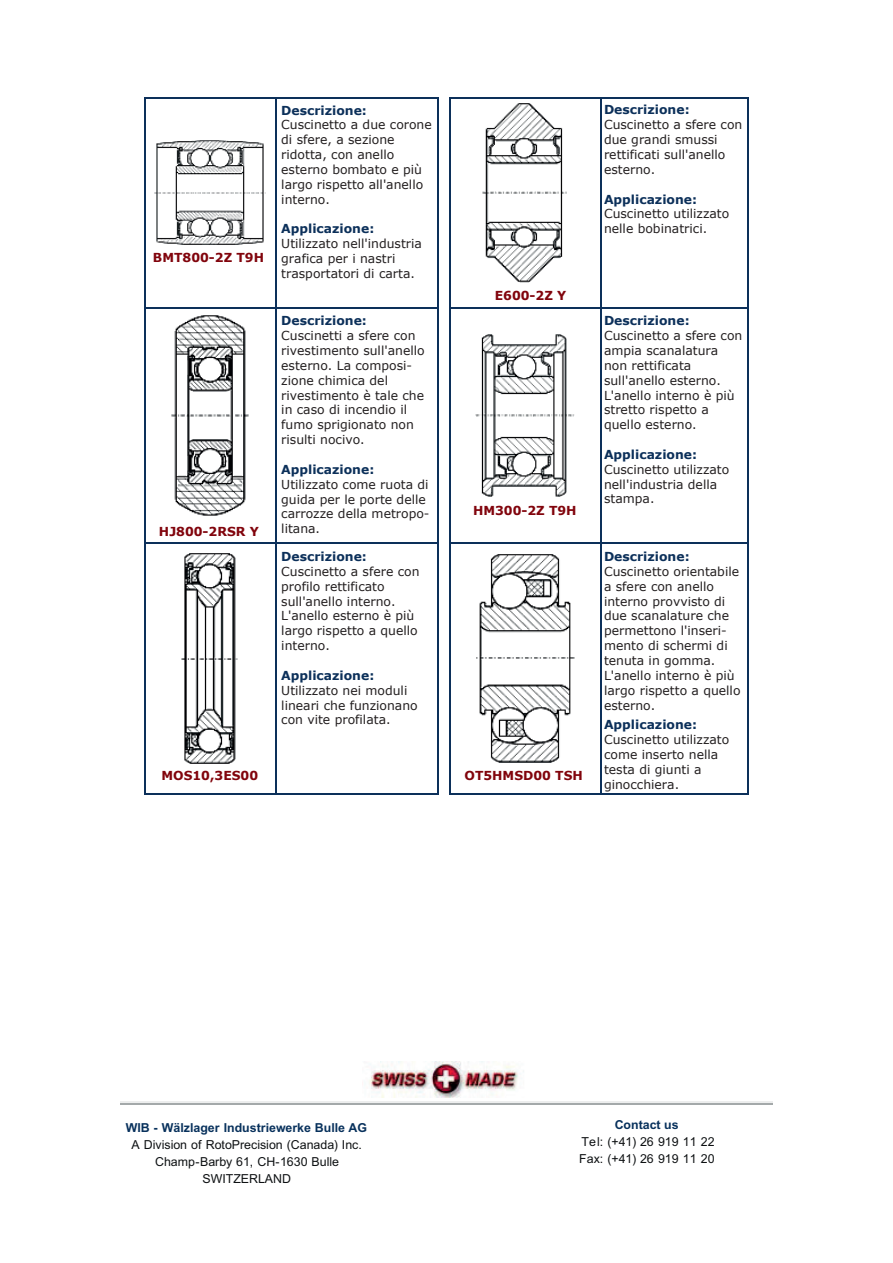
<style>
.page{position:relative;width:893px;height:1263px;background:#fff}
.page>*{position:absolute;margin:0;border:0;box-sizing:border-box;transform-origin:0 0}
.t1{font:12.3px/14.9px "Verdana";color:#231f20}
.t2{font:700 12.3px "Verdana";color:#0c305a}
.t3{font:12.3px/17px "M Arial";color:#0e1113;text-align:center}
.t4{font:700 12.3px "Verdana";color:#81040c}
.t5{font:700 12.3px "M Arial";color:#08315c}
</style>
<div class="page">
<hr style="left:145px;top:97px;width:131px;height:1px;background:#0c305a">
<hr style="left:145px;top:97px;width:1px;height:212px;background:#0c305a">
<hr style="left:275px;top:97px;width:163px;height:1px;background:#0c305a">
<hr style="left:275px;top:97px;width:1px;height:212px;background:#0c305a">
<hr style="left:437px;top:97px;width:1px;height:210px;background:#0c305a">
<hr style="left:449px;top:97px;width:152px;height:1px;background:#0c305a">
<hr style="left:449px;top:97px;width:2px;height:212px;background:#0c305a">
<hr style="left:600px;top:97px;width:149px;height:1px;background:#0c305a">
<hr style="left:600px;top:97px;width:1px;height:212px;background:#0c305a">
<hr style="left:748px;top:97px;width:1px;height:210px;background:#0c305a">
<hr style="left:145px;top:307px;width:131px;height:2px;background:#0c305a">
<hr style="left:145px;top:307px;width:1px;height:237px;background:#0c305a">
<hr style="left:275px;top:307px;width:163px;height:2px;background:#0c305a">
<hr style="left:275px;top:307px;width:1px;height:237px;background:#0c305a">
<hr style="left:437px;top:307px;width:1px;height:236px;background:#0c305a">
<hr style="left:449px;top:307px;width:152px;height:2px;background:#0c305a">
<hr style="left:449px;top:307px;width:2px;height:237px;background:#0c305a">
<hr style="left:600px;top:307px;width:149px;height:2px;background:#0c305a">
<hr style="left:600px;top:307px;width:1px;height:237px;background:#0c305a">
<hr style="left:748px;top:307px;width:1px;height:236px;background:#0c305a">
<hr style="left:145px;top:543px;width:131px;height:1px;background:#0c305a">
<hr style="left:145px;top:793px;width:131px;height:2px;background:#0c305a">
<hr style="left:145px;top:543px;width:1px;height:252px;background:#0c305a">
<hr style="left:275px;top:543px;width:163px;height:1px;background:#0c305a">
<hr style="left:275px;top:793px;width:163px;height:2px;background:#0c305a">
<hr style="left:275px;top:543px;width:1px;height:252px;background:#0c305a">
<hr style="left:437px;top:543px;width:1px;height:250px;background:#0c305a">
<hr style="left:449px;top:543px;width:152px;height:1px;background:#0c305a">
<hr style="left:449px;top:793px;width:152px;height:2px;background:#0c305a">
<hr style="left:449px;top:543px;width:2px;height:252px;background:#0c305a">
<hr style="left:600px;top:543px;width:149px;height:1px;background:#0c305a">
<hr style="left:600px;top:793px;width:149px;height:2px;background:#0c305a">
<hr style="left:600px;top:543px;width:1px;height:252px;background:#0c305a">
<hr style="left:748px;top:543px;width:1px;height:250px;background:#0c305a">
<img style="left:154px;top:141px;width:112px;height:104px">
<img style="left:482px;top:103px;width:85px;height:180px">
<img style="left:171px;top:315px;width:78px;height:201px">
<img style="left:475px;top:334px;width:99px;height:163px">
<img style="left:182px;top:553px;width:56px;height:211px">
<img style="left:476px;top:554px;width:99px;height:209px">
<hr style="left:120px;top:1101px;width:653px;height:3px;background:#edeeee">
<hr style="left:120px;top:1104px;width:653px;height:1px;background:#a4a9aa">
<img style="left:369px;top:1061px;width:155px;height:36px">
<p class="t4" style="left:153px;top:249px;width:113px">BMT800-2Z T9H</p>
<p class="t4" style="left:159px;top:523px;width:101px">HJ800-2RSR Y</p>
<p class="t2" style="left:281px;top:102px;width:87px">Descrizione:</p>
<p class="t1" style="left:281px;top:117px;width:152px">Cuscinetto a due corone di sfere, a sezione ridotta, con anello esterno bombato e più largo rispetto all'anello interno.</p>
<p class="t2" style="left:281px;top:221px;width:95px">Applicazione:</p>
<p class="t1" style="left:281px;top:236px;width:142px">Utilizzato nell'industria grafica per i nastri trasportatori di carta.</p>
<p class="t2" style="left:281px;top:313px;width:87px">Descrizione:</p>
<p class="t1" style="left:281px;top:328px;width:145px">Cuscinetti a sfere con rivestimento sull'anello esterno. La composi&shy;zione chimica del rivestimento è tale che in caso di incendio il fumo sprigionato non risulti nocivo.</p>
<p class="t2" style="left:281px;top:461px;width:95px">Applicazione:</p>
<p class="t1" style="left:281px;top:476px;width:150px">Utilizzato come ruota di guida per le porte delle carrozze della metropo&shy;litana.</p>
<p class="t2" style="left:281px;top:549px;width:87px">Descrizione:</p>
<p class="t1" style="left:281px;top:564px;width:140px">Cuscinetto a sfere con profilo rettificato sull'anello interno.<br>L'anello esterno è più largo rispetto a quello interno.</p>
<p class="t2" style="left:281px;top:667px;width:95px">Applicazione:</p>
<p class="t1" style="left:281px;top:682px;width:138px">Utilizzato nei moduli lineari che funzionano con vite profilata.</p>
<p class="t4" style="left:495px;top:287px;width:73px">E600-2Z Y</p>
<p class="t4" style="left:473px;top:502px;width:105px">HM300-2Z T9H</p>
<p class="t4" style="left:161px;top:768px;width:98px">MOS10,3ES00</p>
<p class="t4" style="left:464px;top:768px;width:120px">OT5HMSD00 TSH</p>
<p class="t2" style="left:604px;top:102px;width:87px">Descrizione:</p>
<p class="t1" style="left:604px;top:117px;width:140px">Cuscinetto a sfere con due grandi smussi rettificati sull'anello esterno.</p>
<p class="t2" style="left:604px;top:191px;width:95px">Applicazione:</p>
<p class="t1" style="left:604px;top:206px;width:127px">Cuscinetto utilizzato nelle bobinatrici.</p>
<p class="t2" style="left:604px;top:313px;width:87px">Descrizione:</p>
<p class="t1" style="left:604px;top:328px;width:140px">Cuscinetto a sfere con ampia scanalatura non rettificata sull'anello esterno.<br>L'anello interno è più stretto rispetto a quello esterno.</p>
<p class="t2" style="left:604px;top:447px;width:95px">Applicazione:</p>
<p class="t1" style="left:604px;top:461px;width:127px">Cuscinetto utilizzato nell'industria della stampa.</p>
<p class="t2" style="left:604px;top:549px;width:87px">Descrizione:</p>
<p class="t1" style="left:604px;top:564px;width:138px">Cuscinetto orientabile a sfere con anello interno provvisto di due scanalature che permettono l'inseri&shy;mento di schermi di tenuta in gomma.<br>L'anello interno è più largo rispetto a quello esterno.</p>
<p class="t2" style="left:604px;top:717px;width:95px">Applicazione:</p>
<p class="t1" style="left:604px;top:732px;width:127px">Cuscinetto utilizzato come inserto nella testa di giunti a ginocchiera.</p>
<p class="t5" style="left:126px;top:1121px;width:243px">WIB - Wälzlager Industriewerke Bulle AG</p>
<p class="t3" style="left:131px;top:1136px;width:232px">A Division of RotoPrecision (Canada) Inc.<br>Champ-Barby 61, CH-1630 Bulle<br>SWITZERLAND</p>
<p class="t5" style="left:615px;top:1117px;width:65px">Contact us</p>
<p class="t3" style="left:579px;top:1133px;width:137px;text-align:left">Tel: (+41) 26 919 11 22<br>Fax: (+41) 26 919 11 20</p>
</div>
